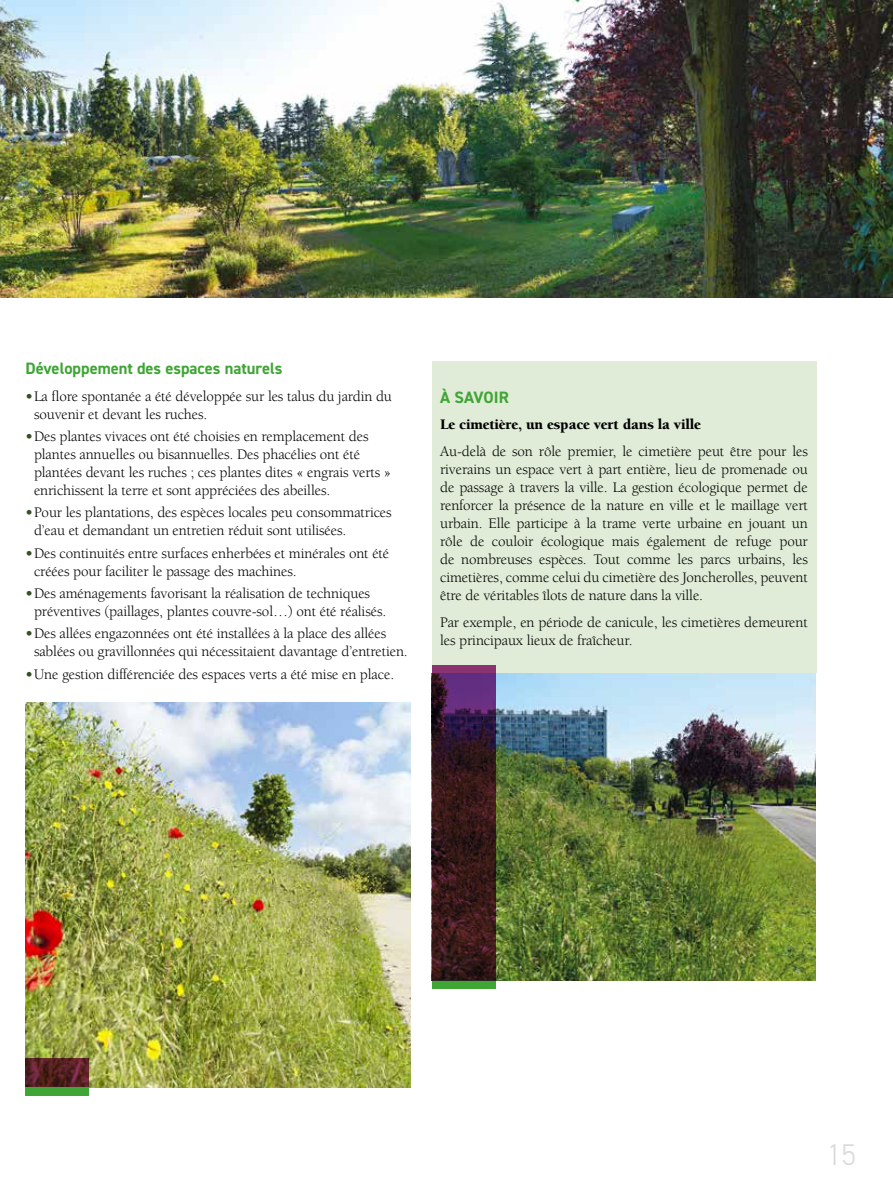
<style>
.page{position:relative;width:893px;height:1191px;background:#fff}
.page>*{position:absolute;margin:0;border:0;box-sizing:border-box;transform-origin:0 0}
.t1{font:300 30px "DIN2014";color:#dadada}
.t2{font:700 16.5px "DIN2014";color:#3fa535}
.t3{font:15px/18px "Berkeley";letter-spacing:-.01em;color:#000}
.t4{font:900 15px "Berkeley";letter-spacing:-.01em;color:#000}
.s1{font-weight:700;color:#354f22}
</style>
<div class="page">
<img style="left:0;top:0;width:893px;height:298px">
<div style="left:432px;top:361px;width:384px;height:312px;background:#e0ecd7"></div>
<img style="left:26px;top:703px;width:384px;height:384px">
<img style="left:495px;top:673px;width:321px;height:307px">
<div style="left:432px;top:980px;width:63px;height:8px;background:#3fa535"></div>
<svg style="left:432px;top:665px;width:63px;height:315px;background:#3b1a28"></svg>
<div style="left:26px;top:1087px;width:63px;height:8px;background:#3fa535"></div>
<svg style="left:26px;top:1058px;width:63px;height:29px;background:#562123"></svg>
<p class="t2" style="left:26px;top:358px;width:259px">Développement des espaces naturels</p>
<p class="t3" style="left:34px;top:387px;width:359px;text-indent:-9px"><span class="s1">•</span>La flore spontanée a été développée sur les talus du jardin du souvenir et devant les ruches.</p>
<p class="t3" style="left:34px;top:428px;width:359px;text-indent:-9px"><span class="s1">•</span>Des plantes vivaces ont été choisies en remplacement des plantes annuelles ou bisannuelles. Des phacélies ont été plantées devant les ruches ; ces plantes dites « engrais verts » enrichissent la terre et sont appréciées des abeilles.</p>
<p class="t3" style="left:34px;top:504px;width:359px;text-indent:-9px"><span class="s1">•</span>Pour les plantations, des espèces locales peu consommatrices d’eau et demandant un entretien réduit sont utilisées.</p>
<p class="t3" style="left:34px;top:544px;width:357px;text-indent:-9px"><span class="s1">•</span>Des continuités entre surfaces enherbées et minérales ont été créées pour faciliter le passage des machines.</p>
<p class="t3" style="left:34px;top:584px;width:354px;text-indent:-9px"><span class="s1">•</span>Des aménagements favorisant la réalisation de techniques préventives (paillages, plantes couvre-sol…) ont été réalisés.</p>
<p class="t3" style="left:34px;top:625px;width:375px;text-indent:-9px"><span class="s1">•</span>Des allées engazonnées ont été installées à la place des allées sablées ou gravillonnées qui nécessitaient davantage d’entretien.</p>
<p class="t3" style="left:26px;top:665px;width:370px"><span class="s1">•</span>Une gestion différenciée des espaces verts a été mise en place.</p>
<p class="t2" style="left:440px;top:386px;width:70px">À SAVOIR</p>
<p class="t4" style="left:440px;top:417px;width:262px">Le cimetière, un espace vert dans la ville</p>
<p class="t3" style="left:440px;top:442px;width:369px;text-align:justify">Au-delà de son rôle premier, le cimetière peut être pour les riverains un espace vert à part entière, lieu de promenade ou de passage à travers la ville. La gestion écologique permet de renforcer la présence de la nature en ville et le maillage vert urbain. Elle participe à la trame verte urbaine en jouant un rôle de couloir écologique mais également de refuge pour de nombreuses espèces. Tout comme les parcs urbains, les cimetières, comme celui du cimetière des Joncherolles, peuvent être de véritables îlots de nature dans la ville.</p>
<p class="t3" style="left:440px;top:613px;width:369px">Par exemple, en période de canicule, les cimetières demeurent les principaux lieux de fraîcheur.</p>
<h1 class="t1" style="left:827px;top:1136px;width:31px">15</h1>
</div>
